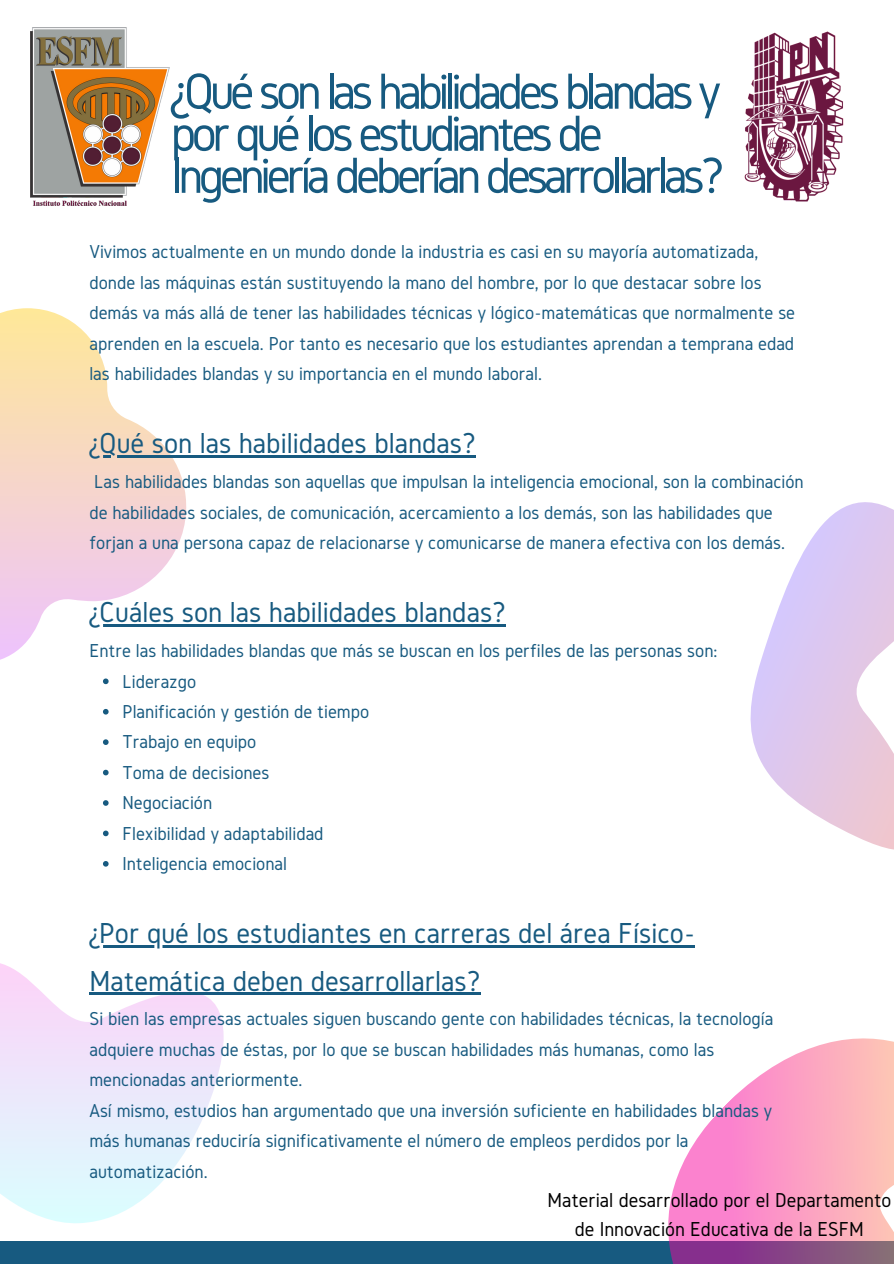
<style>
.page{position:relative;width:894px;height:1264px;background:#fff}
.page>*{position:absolute;margin:0;border:0;box-sizing:border-box;transform-origin:0 0}
.t1{font:52.65px/42px "Gidole";letter-spacing:-.08em;color:#175a80}
.t2{font:30px/47.2px "Gidole";color:#175a80}
.t3{font:21px/29.4px "Gidole";color:#000;text-align:center}
.t4{font:19.5px/30.5px "Gidole";color:#175a80}
</style>
<div class="page">
<div style="left:0;top:1241px;width:893px;height:22px;background:#175a80"></div>
<svg style="left:0;top:308px;width:186px;height:352px"></svg>
<svg style="left:750px;top:502px;width:143px;height:348px"></svg>
<svg style="left:0;top:947px;width:224px;height:277px"></svg>
<svg style="left:668px;top:1038px;width:225px;height:225px"></svg>
<svg style="left:103px;top:678px;width:6px;height:6px"></svg>
<svg style="left:103px;top:709px;width:6px;height:5px"></svg>
<svg style="left:103px;top:739px;width:6px;height:6px"></svg>
<svg style="left:103px;top:769px;width:6px;height:6px"></svg>
<svg style="left:103px;top:800px;width:6px;height:5px"></svg>
<svg style="left:103px;top:830px;width:6px;height:6px"></svg>
<svg style="left:103px;top:861px;width:6px;height:5px"></svg>
<hr style="left:89px;top:455px;width:387px;height:2px;background:#175a80">
<hr style="left:89px;top:624px;width:417px;height:2px;background:#175a80">
<hr style="left:89px;top:945px;width:606px;height:2px;background:#175a80">
<hr style="left:89px;top:992px;width:391px;height:3px;background:#175a80">
<img style="left:744px;top:31px;width:100px;height:171px">
<img style="left:31px;top:28px;width:138px;height:177px">
<p class="t1" style="left:171px;top:69px;width:555px">¿Qué son las habilidades blandas y por qué los estudiantes de<br>Ingeniería deberían desarrolarlas?</p>
<p class="t4" style="left:89px;top:236px;width:707px">Vivimos actualmente en un mundo donde la industria es casi en su mayoría automatizada, donde las máquinas están sustituyendo la mano del hombre, por lo que destacar sobre los demás va más allá de tener las habilidades técnicas y lógico-matemáticas que normalmente se aprenden en la escuela. Por tanto es necesario que los estudiantes aprendan a temprana edad las habilidades blandas y su importancia en el mundo laboral.</p>
<p class="t2" style="left:89px;top:419px;width:388px">¿Qué son las habilidades blandas?</p>
<p class="t4" style="left:89px;top:466px;width:715px">Las habilidades blandas son aquellas que impulsan la inteligencia emocional, son la combinación de habilidades sociales, de comunicación, acercamiento a los demás, son las habilidades que forjan a una persona capaz de relacionarse y comunicarse de manera efectiva con los demás.</p>
<p class="t2" style="left:89px;top:588px;width:418px">¿Cuáles son las habilidades blandas?</p>
<p class="t4" style="left:89px;top:635px;width:629px">Entre las habilidades blandas que más se buscan en los perfiles de las personas son:</p>
<p class="t4" style="left:122px;top:665px;width:75px">Liderazgo</p>
<p class="t4" style="left:122px;top:696px;width:248px">Planificación y gestión de tiempo</p>
<p class="t4" style="left:122px;top:726px;width:135px">Trabajo en equipo</p>
<p class="t4" style="left:122px;top:756px;width:148px">Toma de decisiones</p>
<p class="t4" style="left:122px;top:787px;width:91px">Negociación</p>
<p class="t4" style="left:122px;top:817px;width:202px">Flexibilidad y adaptabilidad</p>
<p class="t4" style="left:122px;top:848px;width:166px">Inteligencia emocional</p>
<p class="t2" style="left:89px;top:909px;width:607px">¿Por qué los estudiantes en carreras del área Físico-<br>Matemática deben desarrollarlas?</p>
<p class="t4" style="left:89px;top:1003px;width:685px">Si bien las empresas actuales siguen buscando gente con habilidades técnicas, la tecnología adquiere muchas de éstas, por lo que se buscan habilidades más humanas, como las mencionadas anteriormente.</p>
<p class="t4" style="left:89px;top:1094px;width:684px">Así mismo, estudios han argumentado que una inversión suficiente en habilidades blandas y más humanas reduciría significativamente el número de empleos perdidos por la automatización.</p>
<p class="t3" style="left:547px;top:1185px;width:345px">Material desarrollado por el Departamento de Innovación Educativa de la ESFM</p>
</div>
